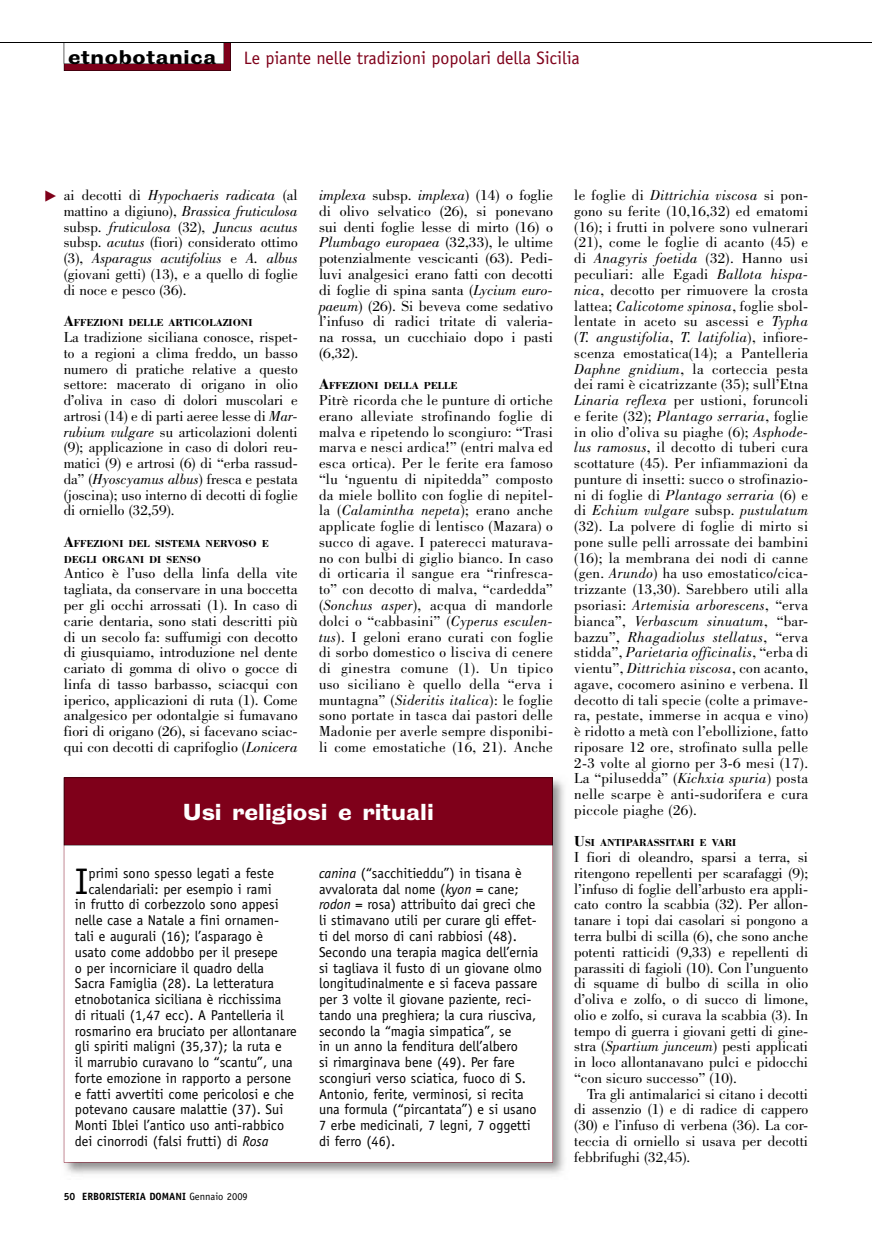
<style>
.page{position:relative;width:872px;height:1234px;background:#fff}
.page>*{position:absolute;margin:0;border:0;box-sizing:border-box;transform-origin:0 0}
.t1{font:37.05px "Officina Sans";color:#000}
.t2{font:21px "Bureau Grot Seven Nine";color:#fff;scale:.95 1}
.t3{font:18px "Officina Sans";color:#7f001a}
.t4{font:18px "Bureau Grot Seven Nine";letter-spacing:.04em;color:#000}
.t5{font:15px/15.8px "Bodoni";color:#000;text-align:justify}
.t6{font:14.25px/15.8px "Officina Sans";color:#000}
.t7{font:700 10.5px/15.8px "Bodoni";color:#000}
.t8{font:700 10.5px "Officina Sans";color:#000}
.s1{font-style:italic}
.s2{font-size:15px}
.s3{font-weight:400}
</style>
<div class="page">
<hr style="left:0;top:43px;width:872px;height:1px;background:#000">
<svg style="left:64px;top:43px;width:167px;height:28px"></svg>
<img style="left:63px;top:777px;width:502px;height:397px">
<svg style="left:64px;top:845px;width:489px;height:317px"></svg>
<div style="left:64px;top:777px;width:489px;height:68px;background:#7f001a"></div>
<p class="t4" style="left:68px;top:46px;width:149px">etnobotanica</p>
<p class="t3" style="left:244px;top:47px;width:338px">Le piante nelle tradizioni popolari della Sicilia</p>
<p class="t5" style="left:64px;top:187px;width:235px">ai decotti di <span class="s1">Hypochaeris radicata</span> (al mattino a digiuno), <span class="s1">Brassica fruticulosa </span>subsp. <span class="s1">fruticulosa</span> (32), <span class="s1">Juncus acutus </span>subsp. <span class="s1">acutus</span> (fiori) considerato ottimo (3), <span class="s1">Asparagus acutifolius</span> e <span class="s1">A. albus </span>(giovani getti) (13), e a quello di foglie di noce e pesco (36).</p>
<p class="t7" style="left:64px;top:314px;width:190px"><span class="s2">A</span>FFEZIONI DELLE ARTICOLAZIONI</p>
<p class="t5" style="left:64px;top:329px;width:236px">La tradizione siciliana conosce, rispet&shy;to a regioni a clima freddo, un basso numero di pratiche relative a questo settore: macerato di origano in olio d’oliva in caso di dolori muscolari e artrosi (14) e di parti aeree lesse di <span class="s1">Mar&shy;rubium vulgare</span> su articolazioni dolenti (9); applicazione in caso di dolori reu&shy;matici (9) e artrosi (6) di “erba rassud&shy;da” (<span class="s1">Hyoscyamus albus</span>) fresca e pestata (joscina); uso interno di decotti di foglie di orniello (32,59).</p>
<p class="t7" style="left:64px;top:535px;width:206px"><span class="s2">A</span>FFEZIONI DEL SISTEMA NERVOSO E<br>DEGLI ORGANI DI SENSO</p>
<p class="t5" style="left:64px;top:565px;width:235px">Antico è l’uso della linfa della vite tagliata, da conservare in una boccetta per gli occhi arrossati (1). In caso di carie dentaria, sono stati descritti più di un secolo fa: suffumigi con decotto di giusquiamo, introduzione nel dente cariato di gomma di olivo o gocce di linfa di tasso barbasso, sciacqui con iperico, applicazioni di ruta (1). Come analgesico per odontalgie si fumavano fiori di origano (26), si facevano sciac&shy;qui con decotti di caprifoglio (<span class="s1">Lonicera</span></p>
<p class="t5" style="left:319px;top:187px;width:235px"><span class="s1">implexa</span> subsp. <span class="s1">implexa</span>) (14) o foglie di olivo selvatico (26), si ponevano sui denti foglie lesse di mirto (16) o <span class="s1">Plumbago europaea</span> (32,33), le ultime potenzialmente vescicanti (63). Pedi&shy;luvi analgesici erano fatti con decotti di foglie di spina santa (<span class="s1">Lycium euro&shy;paeum</span>) (26). Si beveva come sedativo l’infuso di radici tritate di valeria&shy;na rossa, un cucchiaio dopo i pasti (6,32).</p>
<p class="t7" style="left:319px;top:377px;width:140px"><span class="s2">A</span>FFEZIONI DELLA PELLE</p>
<p class="t5" style="left:319px;top:392px;width:235px">Pitrè ricorda che le punture di ortiche erano alleviate strofinando foglie di malva e ripetendo lo scongiuro: “Trasi marva e nesci ardica!” (entri malva ed esca ortica). Per le ferite era famoso “lu ‘nguentu di nipitedda” composto da miele bollito con foglie di nepitel&shy;la (<span class="s1">Calamintha nepeta</span>); erano anche applicate foglie di lentisco (Mazara) o succo di agave. I paterecci maturava&shy;no con bulbi di giglio bianco. In caso di orticaria il sangue era “rinfresca&shy;to” con decotto di malva, “cardedda” (<span class="s1">Sonchus asper</span>), acqua di mandorle dolci o “cabbasini” (<span class="s1">Cyperus esculen&shy;tus</span>). I geloni erano curati con foglie di sorbo domestico o lisciva di cenere di ginestra comune (1). Un tipico uso siciliano è quello della “erva i muntagna” (<span class="s1">Sideritis italica</span>): le foglie sono portate in tasca dai pastori delle Madonie per averle sempre disponibi&shy;li come emostatiche (16, 21). Anche</p>
<h2 class="t2" style="left:183px;top:798px;width:266px">Usi religiosi e rituali</h2>
<h1 class="t1" style="left:75px;top:859px;width:15px">I</h1>
<p class="t6" style="left:89px;top:865px;width:187px">primi sono spesso legati a feste</p>
<p class="t6" style="left:89px;top:880px;width:185px">calendariali: per esempio i rami</p>
<p class="t6" style="left:75px;top:896px;width:205px">in frutto di corbezzolo sono appesi</p>
<p class="t6" style="left:75px;top:912px;width:206px">nelle case a Natale a fini ornamen-</p>
<p class="t6" style="left:75px;top:928px;width:190px">tali e augurali (16); l’asparago è</p>
<p class="t6" style="left:75px;top:943px;width:204px">usato come addobbo per il presepe</p>
<p class="t6" style="left:75px;top:959px;width:191px">o per incorniciare il quadro della</p>
<p class="t6" style="left:75px;top:975px;width:201px">Sacra Famiglia (28). La letteratura</p>
<p class="t6" style="left:75px;top:991px;width:208px">etnobotanica siciliana è ricchissima</p>
<p class="t6" style="left:75px;top:1006px;width:210px">di rituali (1,47 ecc). A Pantelleria il</p>
<p class="t6" style="left:75px;top:1022px;width:223px">rosmarino era bruciato per allontanare</p>
<p class="t6" style="left:75px;top:1038px;width:208px">gli spiriti maligni (35,37); la ruta e</p>
<p class="t6" style="left:75px;top:1054px;width:219px">il marrubio curavano lo “scantu”, una</p>
<p class="t6" style="left:75px;top:1069px;width:218px">forte emozione in rapporto a persone</p>
<p class="t6" style="left:75px;top:1085px;width:221px">e fatti avvertiti come pericolosi e che</p>
<p class="t6" style="left:75px;top:1101px;width:210px">potevano causare malattie (37). Sui</p>
<p class="t6" style="left:75px;top:1117px;width:211px">Monti Iblei l’antico uso anti-rabbico</p>
<p class="t6" style="left:75px;top:1132px;width:195px">dei cinorrodi (falsi frutti) di <span class="s1">Rosa</span></p>
<p class="t8" style="left:64px;top:1189px;width:185px">50 ERBORISTERIA DOMANI <span class="s3">Gennaio 2009</span></p>
<p class="t6" style="left:319px;top:865px;width:224px"><span class="s1">canina</span> (“sacchitieddu”) in tisana è avvalorata dal nome (<span class="s1">kyon</span> = cane; <span class="s1">rodon</span> = rosa) attribuito dai greci che li stimavano utili per curare gli effet&shy;ti del morso di cani rabbiosi (48).<br>Secondo una terapia magica dell’ernia si tagliava il fusto di un giovane olmo longitudinalmente e si faceva passare per 3 volte il giovane paziente, reci&shy;tando una preghiera; la cura riusciva, secondo la “magia simpatica”, se<br>in un anno la fenditura dell’albero<br>si rimarginava bene (49). Per fare scongiuri verso sciatica, fuoco di S.<br>Antonio, ferite, verminosi, si recita una formula (“pircantata”) e si usano 7 erbe medicinali, 7 legni, 7 oggetti di ferro (46).</p>
<p class="t5" style="left:574px;top:187px;width:235px">le foglie di <span class="s1">Dittrichia viscosa</span> si pon&shy;gono su ferite (10,16,32) ed ematomi (16); i frutti in polvere sono vulnerari (21), come le foglie di acanto (45) e di <span class="s1">Anagyris foetida</span> (32). Hanno usi peculiari: alle Egadi <span class="s1">Ballota hispa&shy;nica</span>, decotto per rimuovere la crosta lattea; <span class="s1">Calicotome spinosa</span>, foglie sbol&shy;lentate in aceto su ascessi e <span class="s1">Typha </span>(<span class="s1">T. angustifolia</span>, <span class="s1">T. latifolia</span>), infiore&shy;scenza emostatica(14); a Pantelleria <span class="s1">Daphne gnidium</span>, la corteccia pesta dei rami è cicatrizzante (35); sull’Etna <span class="s1">Linaria reflexa</span> per ustioni, foruncoli e ferite (32); <span class="s1">Plantago serraria</span>, foglie in olio d’oliva su piaghe (6); <span class="s1">Asphode&shy;lus ramosus</span>, il decotto di tuberi cura scottature (45). Per infiammazioni da punture di insetti: succo o strofinazio&shy;ni di foglie di <span class="s1">Plantago serraria</span> (6) e di <span class="s1">Echium vulgare</span> subsp. <span class="s1">pustulatum </span>(32). La polvere di foglie di mirto si pone sulle pelli arrossate dei bambini (16); la membrana dei nodi di canne (gen. <span class="s1">Arundo</span>) ha uso emostatico/cica&shy;trizzante (13,30). Sarebbero utili alla psoriasi: <span class="s1">Artemisia arborescens</span>, “erva bianca”, <span class="s1">Verbascum sinuatum</span>, “bar&shy;bazzu”, <span class="s1">Rhagadiolus stellatus</span>, “erva stidda”, <span class="s1">Parietaria officinalis</span>, “erba di vientu”, <span class="s1">Dittrichia viscosa</span>, con acanto, agave, cocomero asinino e verbena. Il decotto di tali specie (colte a primave&shy;ra, pestate, immerse in acqua e vino) è ridotto a metà con l’ebollizione, fatto riposare 12 ore, strofinato sulla pelle 2-3 volte al giorno per 3-6 mesi (17).<br>La “pilusedda” (<span class="s1">Kichxia spuria</span>) posta nelle scarpe è anti-sudorifera e cura piccole piaghe (26).</p>
<p class="t7" style="left:574px;top:834px;width:164px"><span class="s2">U</span>SI ANTIPARASSITARI E VARI</p>
<p class="t5" style="left:574px;top:849px;width:235px">I fiori di oleandro, sparsi a terra, si ritengono repellenti per scarafaggi (9); l’infuso di foglie dell’arbusto era appli&shy;cato contro la scabbia (32). Per allon&shy;tanare i topi dai casolari si pongono a terra bulbi di scilla (6), che sono anche potenti ratticidi (9,33) e repellenti di parassiti di fagioli (10). Con l’unguento di squame di bulbo di scilla in olio d’oliva e zolfo, o di succo di limone, olio e zolfo, si curava la scabbia (3). In tempo di guerra i giovani getti di gine&shy;stra (<span class="s1">Spartium junceum</span>) pesti applicati in loco allontanavano pulci e pidocchi “con sicuro successo” (10).</p>
<p class="t5" style="left:574px;top:1085px;width:235px;text-indent:13px">Tra gli antimalarici si citano i decotti di assenzio (1) e di radice di cappero (30) e l’infuso di verbena (36). La cor&shy;teccia di orniello si usava per decotti febbrifughi (32,45).</p>
</div>
